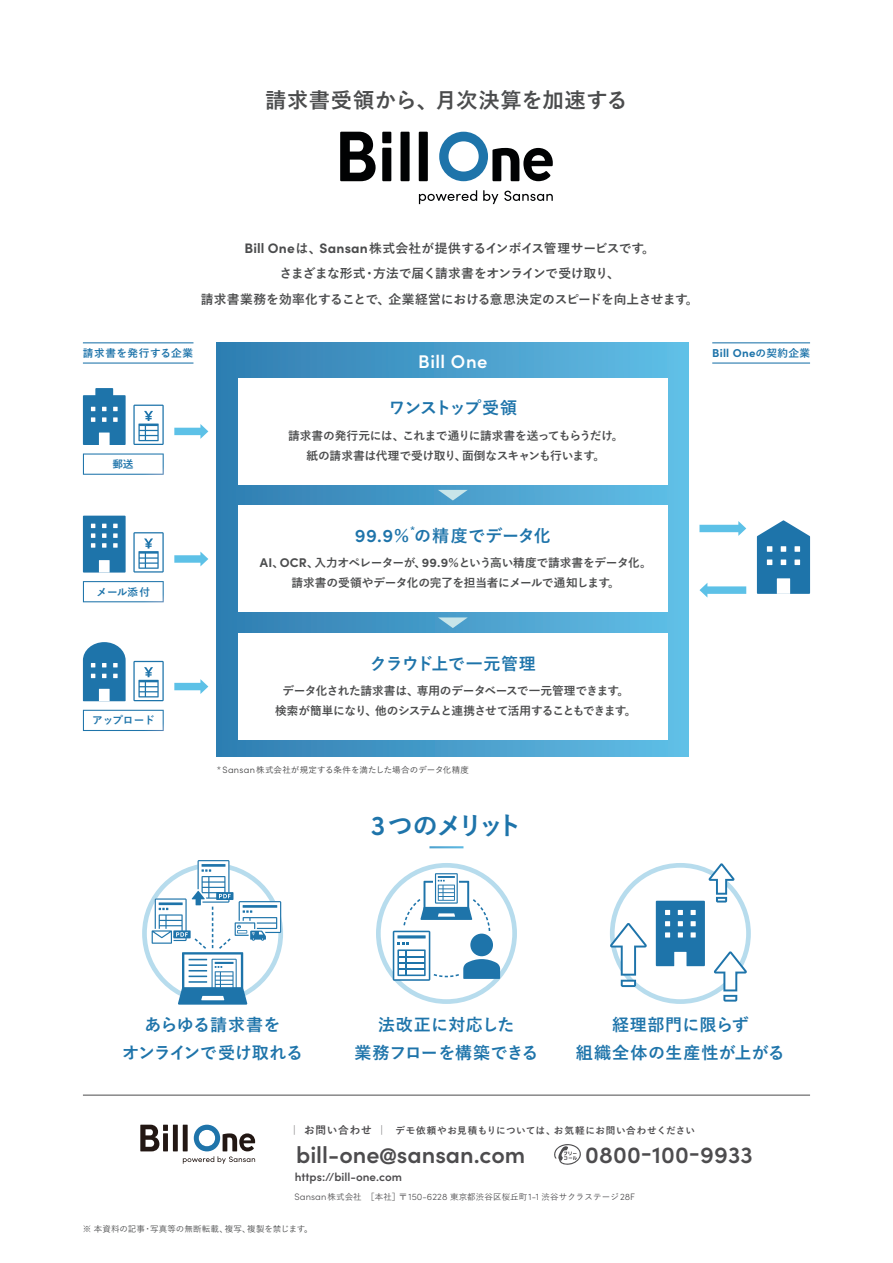
<style>
.page{position:relative;width:893px;height:1263px;background:#fff}
.page>*{position:absolute;margin:0;border:0;box-sizing:border-box;transform-origin:0 0}
.t1{font:700 25.5px "Yu Go";letter-spacing:-.18em;color:#1e74aa}
.t2{font:600 23.4px "Sofia Pro";color:#4d4c4e}
.t3{font:700 21.3px "Yu Go";letter-spacing:.03em;color:#4b4c4d}
.t4{font:600 18.3px "Sofia Pro";letter-spacing:.025em;color:#fff}
.t5{font:700 16.95px/27.6px "Yu Go";color:#1e74aa;text-align:center}
.t6{font:700 16.95px/27.6px "Yu Go";letter-spacing:-.025em;color:#1e74aa;text-align:center}
.t7{font:700 16.95px/27.6px "Yu Go";letter-spacing:.035em;color:#1e74aa;text-align:center}
.t8{font:700 16.95px "Yu Go";letter-spacing:-.085em;color:#1e74aa}
.t9{font:700 12.75px/25.5px "Yu Go";letter-spacing:-.01em;color:#4b4c4d;text-align:center}
.t10{font:700 11.7px/20.2px "Yu Go";letter-spacing:-.03em;color:#4b4c4d;text-align:center}
.t11{font:600 11.7px "Sofia Pro";color:#4d4c4e}
.t12{font:700 11.55px "Sofia Pro";letter-spacing:.02em;color:#1e74aa}
.t13{font:700 10.65px "Yu Go";color:#1e74aa}
.t14{font:700 10.65px "Yu Go";letter-spacing:.055em;color:#1e74aa}
.t15{font:600 10.65px "Sofia Pro";color:#1e74aa}
.t16{font:700 9.6px "Yu Go";letter-spacing:.06em;color:#4d4c4e}
.t17{font:500 8.55px "Yu Go";letter-spacing:.01em;color:#4d4c4e}
.t18{font:500 8.55px "Yu Go";letter-spacing:.015em;color:#3e3e3f}
.t19{font:500 8.55px "Yu Go";letter-spacing:.005em;color:#4b4c4d}
.s1{font-family:"Sofia Pro";font-size:13.8px}
.s2{font-family:"Yu Go";font-size:10.65px}
.s3{font-family:"Sofia Pro";font-size:12.6px}
.s4{font-family:"Sofia Pro";font-weight:600;font-size:18.3px}
.s5{font-family:"Sofia Pro";font-weight:300;font-size:9.15px}
.s6{font-family:"Sofia Pro";font-weight:600;font-size:27.6px}
.s7{font-size:10.65px}
.s8{font-family:"Midashi Go Pr 6 N MB31";font-weight:400;font-size:21.3px}
.s9{font-family:"Sofia Pro";font-weight:300;font-size:9.3px}
</style>
<div class="page">
<svg style="left:340px;top:132px;width:36px;height:49px"></svg>
<svg style="left:419px;top:190px;width:58px;height:14px"></svg>
<svg style="left:483px;top:190px;width:15px;height:14px"></svg>
<svg style="left:504px;top:191px;width:49px;height:10px"></svg>
<div style="left:382px;top:148px;width:9px;height:33px;background:#010203"></div>
<div style="left:400px;top:132px;width:10px;height:49px;background:#010203"></div>
<div style="left:419px;top:132px;width:9px;height:49px;background:#010203"></div>
<div style="left:382px;top:132px;width:9px;height:11px;background:#010203"></div>
<svg style="left:439px;top:132px;width:114px;height:49px"></svg>
<div style="left:217px;top:342px;width:472px;height:415px;background:linear-gradient(to right,#2f7db0,#62bfe6)"></div>
<svg style="left:438px;top:617px;width:30px;height:11px"></svg>
<svg style="left:438px;top:490px;width:30px;height:10px"></svg>
<div style="left:238px;top:506px;width:430px;height:106px;background:#fff"></div>
<div style="left:238px;top:633px;width:430px;height:107px;background:#fff"></div>
<div style="left:238px;top:378px;width:430px;height:107px;background:#fff"></div>
<hr style="left:83px;top:362px;width:110px;height:2px;background:#1e74aa">
<hr style="left:83px;top:342px;width:110px;height:1px;background:#1e74aa">
<hr style="left:712px;top:362px;width:98px;height:2px;background:#1e74aa">
<hr style="left:712px;top:342px;width:98px;height:1px;background:#1e74aa">
<svg style="left:699px;top:521px;width:47px;height:15px"></svg>
<svg style="left:699px;top:583px;width:47px;height:15px"></svg>
<svg style="left:174px;top:424px;width:34px;height:15px"></svg>
<svg style="left:174px;top:551px;width:34px;height:15px"></svg>
<svg style="left:174px;top:679px;width:34px;height:15px"></svg>
<svg style="left:757px;top:520px;width:53px;height:74px"></svg>
<svg style="left:610px;top:863px;width:141px;height:141px"></svg>
<svg style="left:376px;top:863px;width:141px;height:141px"></svg>
<svg style="left:83px;top:710px;width:81px;height:21px"></svg>
<svg style="left:83px;top:642px;width:43px;height:59px;background:#458cb8"></svg>
<svg style="left:83px;top:453px;width:81px;height:22px"></svg>
<svg style="left:83px;top:388px;width:43px;height:57px;background:#478db9"></svg>
<svg style="left:133px;top:405px;width:31px;height:40px"></svg>
<svg style="left:83px;top:581px;width:81px;height:21px"></svg>
<div style="left:83px;top:516px;width:43px;height:57px;background:#1e74aa"></div>
<svg style="left:99px;top:560px;width:11px;height:13px"></svg>
<svg style="left:91px;top:524px;width:4px;height:24px"></svg>
<svg style="left:102px;top:524px;width:4px;height:24px"></svg>
<svg style="left:113px;top:524px;width:5px;height:24px"></svg>
<svg style="left:133px;top:532px;width:31px;height:41px"></svg>
<svg style="left:133px;top:661px;width:31px;height:40px"></svg>
<svg style="left:142px;top:860px;width:141px;height:145px"></svg>
<hr style="left:83px;top:1095px;width:727px;height:1px;background:#4b4c4d">
<div style="left:173px;top:1125px;width:5px;height:26px;background:#221713"></div>
<svg style="left:140px;top:1125px;width:28px;height:26px"></svg>
<svg style="left:183px;top:1125px;width:73px;height:39px"></svg>
<svg style="left:554px;top:1144px;width:27px;height:21px"></svg>
<h3 class="t3" style="left:265px;top:88px;width:364px">請求書受領から、月次決算を加速する</h3>
<p class="t9" style="left:201px;top:235px;width:499px"><span class="s1">Bill One</span>は、<span class="s1">Sansan</span>株式会社が提供するインボイス管理サービスです。<br>さまざまな形式・方法で届く請求書をオンラインで受け取り、<br>請求書業務を効率化することで、企業経営における意思決定のスピードを向上させます。</p>
<p class="t14" style="left:83px;top:347px;width:112px">請求書を発行する企業</p>
<p class="t12" style="left:712px;top:344px;width:99px">Bill One<span class="s2">の契約企業</span></p>
<h3 class="t4" style="left:418px;top:348px;width:71px">Bill One</h3>
<p class="t13" style="left:112px;top:458px;width:23px">郵送</p>
<p class="t13" style="left:96px;top:586px;width:55px">メール添付</p>
<p class="t13" style="left:92px;top:714px;width:64px">アップロード</p>
<h3 class="t8" style="left:389px;top:399px;width:130px">ワンストップ受領</h3>
<p class="t10" style="left:288px;top:425px;width:337px">請求書の発行元には、これまで通りに請求書を送ってもらうだけ。紙の請求書は代理で受け取り、面倒なスキャンも行います。</p>
<p class="t15" style="left:410px;top:522px;width:7px">*</p>
<p class="t10" style="left:260px;top:553px;width:393px"><span class="s3">AI</span>、<span class="s3">OCR</span>、入力オペレーターが、<span class="s3">99.9</span>％という高い精度で請求書をデータ化。請求書の受領やデータ化の完了を担当者にメールで通知します。</p>
<h3 class="t5" style="left:355px;top:522px;width:198px"><span class="s4">99.9</span>％の精度でデータ化</h3>
<h3 class="t6" style="left:370px;top:650px;width:168px">クラウド上で一元管理</h3>
<p class="t10" style="left:275px;top:680px;width:363px">データ化された請求書は、専用のデータベースで一元管理できます。<br>検索が簡単になり、他のシステムと連携させて活用することもできます。</p>
<p class="t18" style="left:217px;top:762px;width:254px"><span class="s5">*Sansan</span>株式会社が規定する条件を満たした場合のデータ化精度</p>
<h1 class="t1" style="left:371px;top:811px;width:153px"><span class="s6">3</span>つのメリット</h1>
<h3 class="t6" style="left:122px;top:1012px;width:182px">あらゆる請求書を<br>オンラインで受け取れる</h3>
<h3 class="t5" style="left:354px;top:1012px;width:186px">法改正に対応した<br>業務フローを構築できる</h3>
<h3 class="t7" style="left:576px;top:1012px;width:211px">経理部門に限らず<br>組織全体の生産性が上がる</h3>
<p class="t16" style="left:289px;top:1125px;width:407px"><span class="s7">｜お問い合わせ｜</span> デモ依頼やお見積もりについては、お気軽にお問い合わせください</p>
<h2 class="t2" style="left:296px;top:1136px;width:231px">bill-one<span class="s8">@</span>sansan.com</h2>
<p class="t17" style="left:294px;top:1189px;width:342px"><span class="s9">Sansan</span>株式会社　［本社］〒<span class="s9">150-6228</span> 東京都渋谷区桜丘町<span class="s9">1-1</span> 渋谷サクラステージ<span class="s9">28F</span></p>
<h2 class="t2" style="left:585px;top:1136px;width:169px">0800-100-9933</h2>
<p class="t11" style="left:295px;top:1168px;width:109px">https://bill-one.com</p>
<p class="t19" style="left:83px;top:1221px;width:231px">※ 本資料の記事・写真等の無断転載、複写、複製を禁じます。</p>
</div>
